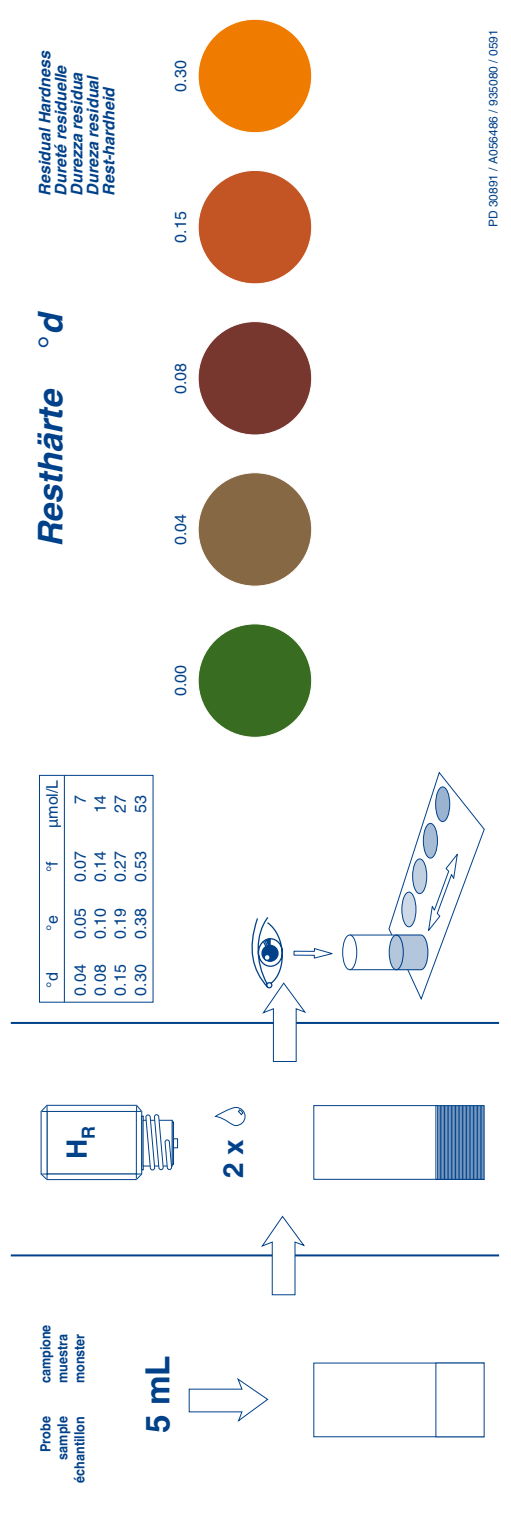
<style>
.page{position:relative;width:511px;height:1531px;background:#fff}
.page>*{position:absolute;margin:0;border:0;box-sizing:border-box;transform-origin:0 0}
.t1{font:italic 700 34px "Helvetica LT Pro";color:#004189}
.t2{font:700 33.2px "Helvetica LT Pro";color:#004189}
.t3{font:700 28px "Helvetica LT Pro";color:#004189}
.t4{font:700 18px "Helvetica LT Pro";color:#004189}
.t5{font:16px "Helvetica LT Pro";color:#004189}
.t6{font:italic 700 16px/16px "Helvetica LT Pro";color:#004189}
.t7{font:700 14px/17px "Helvetica LT Pro";color:#004189;scale:.9 1}
.t8{font:12px "Helvetica LT Pro";color:#004189}
.s1{font-weight:400;font-style:normal}
</style>
<div class="page">
<svg style="left:188px;top:1378px;width:81px;height:44px"></svg>
<div style="left:46px;top:1111px;width:91px;height:63px;border:1px solid #004189"></div>
<div style="left:46px;top:1173px;width:91px;height:7px;border:1px solid #004189"></div>
<div style="left:46px;top:1105px;width:91px;height:7px;border:1px solid #004189"></div>
<svg style="left:40px;top:1172px;width:8px;height:9px"></svg>
<svg style="left:40px;top:1104px;width:8px;height:9px"></svg>
<div style="left:173px;top:1138px;width:5px;height:10px;border:1px solid #004189"></div>
<svg style="left:135px;top:1104px;width:42px;height:77px"></svg>
<hr style="left:11px;top:1022px;width:487px;height:2px;background:#004189">
<hr style="left:11px;top:1254px;width:487px;height:2px;background:#004189">
<svg style="left:259px;top:1215px;width:47px;height:81px"></svg>
<svg style="left:215px;top:1107px;width:30px;height:18px"></svg>
<div style="left:214px;top:1107px;width:31px;height:19px;border:1px solid #004189;border-radius:9px"></div>
<svg style="left:237px;top:1109px;width:6px;height:6px"></svg>
<svg style="left:342px;top:935px;width:14px;height:35px"></svg>
<div style="left:342px;top:934px;width:15px;height:36px;border:1px solid #004189;border-radius:50%"></div>
<svg style="left:247px;top:917px;width:88px;height:145px"></svg>
<svg style="left:348px;top:771px;width:137px;height:229px"></svg>
<div style="left:313px;top:1105px;width:171px;height:75px;border:1px solid #004189"></div>
<svg style="left:440px;top:1107px;width:41px;height:71px"></svg>
<div style="left:435px;top:1105px;width:49px;height:75px;border:1px solid #004189"></div>
<hr style="left:437px;top:1105px;width:1px;height:74px;background:#004189">
<hr style="left:438px;top:1105px;width:1px;height:74px;background:#004189">
<hr style="left:439px;top:1105px;width:1px;height:74px;background:#004189">
<hr style="left:441px;top:1105px;width:1px;height:74px;background:#004189">
<hr style="left:442px;top:1105px;width:1px;height:74px;background:#004189">
<hr style="left:444px;top:1105px;width:1px;height:74px;background:#004189">
<hr style="left:445px;top:1105px;width:1px;height:74px;background:#004189">
<hr style="left:446px;top:1105px;width:1px;height:74px;background:#004189">
<hr style="left:448px;top:1105px;width:1px;height:74px;background:#004189">
<hr style="left:449px;top:1105px;width:1px;height:74px;background:#004189">
<hr style="left:450px;top:1105px;width:1px;height:74px;background:#004189">
<hr style="left:452px;top:1105px;width:1px;height:74px;background:#004189">
<hr style="left:453px;top:1105px;width:1px;height:74px;background:#004189">
<hr style="left:455px;top:1105px;width:1px;height:74px;background:#004189">
<hr style="left:456px;top:1105px;width:1px;height:74px;background:#004189">
<hr style="left:457px;top:1105px;width:1px;height:74px;background:#004189">
<hr style="left:459px;top:1105px;width:1px;height:74px;background:#004189">
<hr style="left:460px;top:1105px;width:1px;height:74px;background:#004189">
<hr style="left:461px;top:1105px;width:1px;height:74px;background:#004189">
<hr style="left:463px;top:1105px;width:1px;height:74px;background:#004189">
<hr style="left:464px;top:1105px;width:1px;height:74px;background:#004189">
<hr style="left:466px;top:1105px;width:1px;height:74px;background:#004189">
<hr style="left:467px;top:1105px;width:1px;height:74px;background:#004189">
<hr style="left:468px;top:1105px;width:1px;height:74px;background:#004189">
<hr style="left:470px;top:1105px;width:1px;height:74px;background:#004189">
<hr style="left:471px;top:1105px;width:1px;height:74px;background:#004189">
<hr style="left:472px;top:1105px;width:1px;height:74px;background:#004189">
<hr style="left:474px;top:1105px;width:1px;height:74px;background:#004189">
<hr style="left:475px;top:1105px;width:1px;height:74px;background:#004189">
<hr style="left:477px;top:1105px;width:1px;height:74px;background:#004189">
<hr style="left:478px;top:1105px;width:1px;height:74px;background:#004189">
<hr style="left:479px;top:1105px;width:1px;height:74px;background:#004189">
<hr style="left:481px;top:1105px;width:1px;height:74px;background:#004189">
<hr style="left:482px;top:1105px;width:1px;height:74px;background:#004189">
<div style="left:198px;top:624px;width:113px;height:113px;background:#386c20;border-radius:50%"></div>
<div style="left:198px;top:473px;width:113px;height:113px;background:#866944;border-radius:50%"></div>
<div style="left:198px;top:322px;width:113px;height:113px;background:#78372e;border-radius:50%"></div>
<div style="left:198px;top:170px;width:113px;height:114px;background:#c35424;border-radius:50%"></div>
<div style="left:198px;top:19px;width:113px;height:114px;background:#ef7c00;border-radius:50%"></div>
<div style="left:39px;top:775px;width:114px;height:228px;border:1px solid #004189"></div>
<hr style="left:64px;top:775px;width:1px;height:227px;background:#004189">
<svg style="left:389px;top:935px;width:14px;height:35px"></svg>
<div style="left:388px;top:934px;width:15px;height:36px;border:1px solid #004189;border-radius:50%"></div>
<div style="left:401px;top:892px;width:15px;height:35px;border:1px solid #004189;border-radius:50%"></div>
<div style="left:412px;top:858px;width:15px;height:36px;border:1px solid #004189;border-radius:50%"></div>
<div style="left:422px;top:823px;width:15px;height:35px;border:1px solid #004189;border-radius:50%"></div>
<div style="left:435px;top:786px;width:15px;height:36px;border:1px solid #004189;border-radius:50%"></div>
<p class="t6" style="left:37px;top:195px;width:146px;rotate:-90deg">Residual Hardness<br>Dureté residuelle<br>Durezza residua<br>Dureza residual<br>Rest-hardheid</p>
<h1 class="t1" style="left:30px;top:547px;width:238px;rotate:-90deg">Resthärte <span class="s1">°</span>d</h1>
<p class="t5" style="left:171px;top:92px;width:33px;rotate:-90deg">0.30</p>
<p class="t5" style="left:171px;top:243px;width:33px;rotate:-90deg">0.15</p>
<p class="t5" style="left:171px;top:394px;width:33px;rotate:-90deg">0.08</p>
<p class="t5" style="left:171px;top:545px;width:33px;rotate:-90deg">0.04</p>
<p class="t5" style="left:171px;top:696px;width:33px;rotate:-90deg">0.00</p>
<p class="t5" style="left:43px;top:828px;width:50px;rotate:-90deg">μmol/L</p>
<p class="t5" style="left:43px;top:872px;width:12px;rotate:-90deg">°f</p>
<p class="t5" style="left:43px;top:930px;width:17px;rotate:-90deg">°e</p>
<p class="t5" style="left:43px;top:988px;width:17px;rotate:-90deg">°d</p>
<p class="t5" style="left:71px;top:804px;width:10px;rotate:-90deg">7</p>
<p class="t5" style="left:91px;top:813px;width:19px;rotate:-90deg">14</p>
<p class="t5" style="left:111px;top:813px;width:19px;rotate:-90deg">27</p>
<p class="t5" style="left:131px;top:813px;width:19px;rotate:-90deg">53</p>
<p class="t5" style="left:71px;top:882px;width:33px;rotate:-90deg">0.07</p>
<p class="t5" style="left:91px;top:882px;width:33px;rotate:-90deg">0.14</p>
<p class="t5" style="left:111px;top:882px;width:33px;rotate:-90deg">0.27</p>
<p class="t5" style="left:131px;top:882px;width:33px;rotate:-90deg">0.53</p>
<p class="t5" style="left:71px;top:939px;width:33px;rotate:-90deg">0.05</p>
<p class="t5" style="left:91px;top:939px;width:33px;rotate:-90deg">0.10</p>
<p class="t5" style="left:111px;top:939px;width:33px;rotate:-90deg">0.19</p>
<p class="t5" style="left:131px;top:939px;width:33px;rotate:-90deg">0.38</p>
<p class="t5" style="left:71px;top:995px;width:33px;rotate:-90deg">0.04</p>
<p class="t5" style="left:91px;top:995px;width:33px;rotate:-90deg">0.08</p>
<p class="t5" style="left:111px;top:995px;width:33px;rotate:-90deg">0.15</p>
<p class="t5" style="left:131px;top:995px;width:33px;rotate:-90deg">0.30</p>
<p class="t4" style="left:77px;top:1139px;width:14px;rotate:-90deg">R</p>
<h3 class="t3" style="left:60px;top:1159px;width:22px;rotate:-90deg">H</h3>
<h3 class="t3" style="left:216px;top:1178px;width:40px;rotate:-90deg">2 x</h3>
<p class="t7" style="left:37px;top:1383px;width:67px;rotate:-90deg">campione muestra monster</p>
<p class="t7" style="left:37px;top:1482px;width:75px;text-align:right;rotate:-90deg">Probe sample échantillon</p>
<h2 class="t2" style="left:137px;top:1433px;width:79px;rotate:-90deg">5 mL</h2>
<p class="t8" style="left:486px;top:227px;width:200px;rotate:-90deg">PD 30891 / A056486 / 935080 / 0591</p>
</div>
